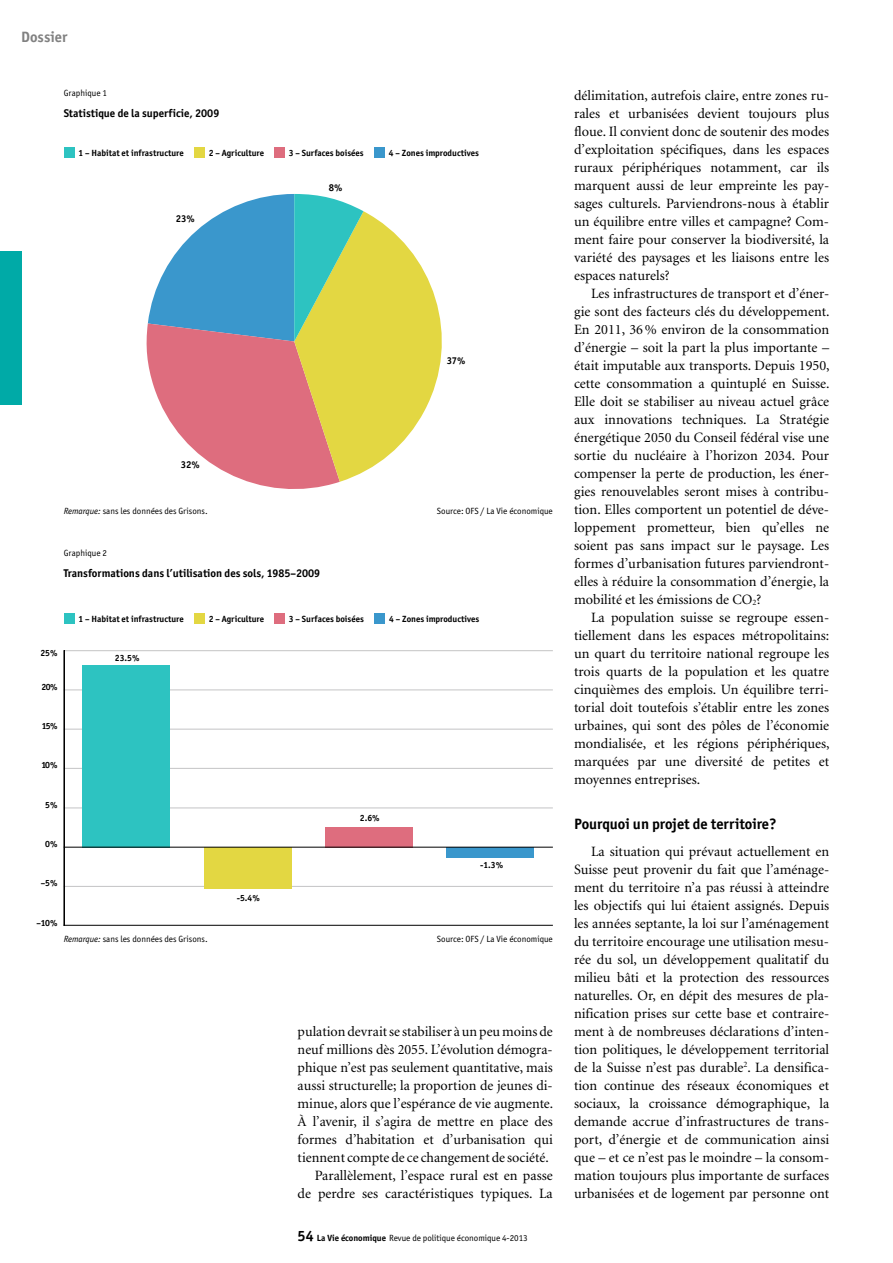
<style>
.page{position:relative;width:893px;height:1263px;background:#fff}
.page>*{position:absolute;margin:0;border:0;box-sizing:border-box;transform-origin:0 0}
.t1{font:700 15px "Officina San ITC";color:#000}
.t2{font:700 15px "Officina San ITC";color:#818181}
.t3{font:14.25px/18px "Minion";color:#000;text-align:justify}
.t4{font:700 11.25px "Officina San ITC";color:#000}
.t5{font:700 10.05px "Officina San ITC";color:#000}
.t6{font:700 9px "Officina San ITC";color:#000}
.t7{font:9px "Officina San ITC";color:#000}
.s1{font-style:italic}
.s2{font-weight:700;font-size:15px}
.s3{font-weight:700}
</style>
<div class="page">
<div style="left:0;top:252px;width:21px;height:153px;background:#00aaa7"></div>
<svg style="left:363px;top:211px;width:79px;height:261px;fill:#e3d742"></svg>
<svg style="left:146px;top:194px;width:217px;height:295px"></svg>
<div style="left:64px;top:147px;width:11px;height:11px;background:#2dc3c1"></div>
<div style="left:194px;top:147px;width:11px;height:11px;background:#e3d742"></div>
<div style="left:274px;top:147px;width:11px;height:11px;background:#de6d7e"></div>
<div style="left:374px;top:147px;width:11px;height:11px;background:#3a97cc"></div>
<div style="left:64px;top:614px;width:11px;height:10px;background:#2dc3c1"></div>
<div style="left:194px;top:614px;width:11px;height:10px;background:#e3d742"></div>
<div style="left:274px;top:614px;width:11px;height:10px;background:#de6d7e"></div>
<div style="left:375px;top:614px;width:10px;height:10px;background:#3a97cc"></div>
<hr style="left:64px;top:886px;width:488px;height:1px;background:#c4c4c5">
<hr style="left:64px;top:807px;width:488px;height:1px;background:#c4c4c5">
<hr style="left:64px;top:768px;width:488px;height:1px;background:#c4c4c5">
<hr style="left:64px;top:729px;width:488px;height:1px;background:#c4c4c5">
<hr style="left:64px;top:689px;width:488px;height:1px;background:#c4c4c5">
<hr style="left:64px;top:650px;width:488px;height:1px;background:#c4c4c5">
<hr style="left:64px;top:651px;width:1px;height:274px;background:#000">
<hr style="left:64px;top:925px;width:488px;height:1px;background:#000">
<div style="left:83px;top:665px;width:87px;height:182px;background:#2dc3c1"></div>
<div style="left:204px;top:847px;width:87px;height:42px;background:#e3d742"></div>
<div style="left:325px;top:827px;width:88px;height:20px;background:#de6d7e"></div>
<div style="left:447px;top:847px;width:87px;height:10px;background:#3a97cc"></div>
<hr style="left:64px;top:847px;width:488px;height:1px;background:#000">
<p class="t2" style="left:21px;top:27px;width:48px">Dossier</p>
<p class="t7" style="left:64px;top:87px;width:45px">Graphique 1</p>
<p class="t4" style="left:64px;top:106px;width:157px">Statistique de la superficie, 2009</p>
<p class="t6" style="left:78px;top:147px;width:107px">1 – Habitat et infrastructure</p>
<p class="t5" style="left:176px;top:212px;width:21px">23%</p>
<p class="t6" style="left:209px;top:147px;width:57px">2 – Agriculture</p>
<p class="t6" style="left:289px;top:147px;width:77px">3 – Surfaces boisées</p>
<p class="t6" style="left:389px;top:147px;width:92px">4 – Zones improductives</p>
<p class="t5" style="left:329px;top:181px;width:15px">8%</p>
<p class="t5" style="left:181px;top:458px;width:21px">32%</p>
<p class="t5" style="left:447px;top:354px;width:20px">37%</p>
<p class="t7" style="left:64px;top:505px;width:146px"><span class="s1">Remarque:</span> sans les données des Grisons.</p>
<p class="t7" style="left:437px;top:505px;width:117px">Source: OFS / La Vie économique</p>
<p class="t7" style="left:64px;top:548px;width:45px">Graphique 2</p>
<p class="t4" style="left:64px;top:566px;width:258px">Transformations dans l’utilisation des sols, 1985–2009</p>
<p class="t6" style="left:40px;top:648px;width:19px">25%</p>
<p class="t6" style="left:42px;top:681px;width:18px">20%</p>
<p class="t6" style="left:42px;top:720px;width:17px">15%</p>
<p class="t6" style="left:41px;top:759px;width:18px">10%</p>
<p class="t6" style="left:45px;top:799px;width:14px">5%</p>
<p class="t6" style="left:45px;top:838px;width:14px">0%</p>
<p class="t6" style="left:41px;top:877px;width:18px">–5%</p>
<p class="t6" style="left:36px;top:917px;width:23px">–10%</p>
<p class="t6" style="left:78px;top:613px;width:107px">1 – Habitat et infrastructure</p>
<p class="t6" style="left:209px;top:613px;width:57px">2 – Agriculture</p>
<p class="t6" style="left:289px;top:613px;width:77px">3 – Surfaces boisées</p>
<p class="t6" style="left:389px;top:613px;width:92px">4 – Zones improductives</p>
<p class="t6" style="left:115px;top:652px;width:26px">23.5%</p>
<p class="t6" style="left:237px;top:892px;width:25px">-5.4%</p>
<p class="t6" style="left:360px;top:812px;width:21px">2.6%</p>
<p class="t6" style="left:480px;top:859px;width:24px">-1.3%</p>
<p class="t7" style="left:64px;top:933px;width:146px"><span class="s1">Remarque:</span> sans les données des Grisons.</p>
<p class="t7" style="left:437px;top:933px;width:117px">Source: OFS / La Vie économique</p>
<p class="t3" style="left:298px;top:1022px;width:257px">pulation devrait se stabiliser à un peu moins de</p>
<p class="t3" style="left:298px;top:1040px;width:257px">neuf millions dès 2055. L’évolution démogra-</p>
<p class="t3" style="left:298px;top:1058px;width:257px">phique n’est pas seulement quantitative, mais</p>
<p class="t3" style="left:298px;top:1076px;width:257px">aussi structurelle; la proportion de jeunes di-</p>
<p class="t3" style="left:298px;top:1094px;width:257px">minue, alors que l’espérance de vie augmente.</p>
<p class="t3" style="left:298px;top:1112px;width:257px">À l’avenir, il s’agira de mettre en place des</p>
<p class="t3" style="left:298px;top:1130px;width:257px">formes d’habitation et d’urbanisation qui</p>
<p class="t3" style="left:298px;top:1148px;width:253px">tiennent compte de ce changement de société.</p>
<p class="t3" style="left:315px;top:1166px;width:240px">Parallèlement, l’espace rural est en passe</p>
<p class="t3" style="left:298px;top:1184px;width:257px">de perdre ses caractéristiques typiques. La</p>
<p class="t7" style="left:298px;top:1232px;width:231px"><span class="s2">54</span> <span class="s3">La Vie économique</span> Revue de politique économique 4-2013</p>
<p class="t3" style="left:574px;top:86px;width:257px">délimitation, autrefois claire, entre zones ru&shy;rales et urbanisées devient toujours plus floue. Il convient donc de soutenir des modes d’exploitation spécifiques, dans les espaces ruraux périphériques notamment, car ils marquent aussi de leur empreinte les pay&shy;sages culturels. Parviendrons-nous à établir un équilibre entre villes et campagne? Com&shy;ment faire pour conserver la biodiversité, la variété des paysages et les liaisons entre les espaces naturels?</p>
<p class="t3" style="left:574px;top:284px;width:257px;text-indent:17px">Les infrastructures de transport et d’éner&shy;gie sont des facteurs clés du développement.<br>En 2011, 36% environ de la consommation d’énergie – soit la part la plus importante – était imputable aux transports. Depuis 1950, cette consommation a quintuplé en Suisse.<br>Elle doit se stabiliser au niveau actuel grâce aux innovations techniques. La Stratégie énergétique 2050 du Conseil fédéral vise une sortie du nucléaire à l’horizon 2034. Pour compenser la perte de production, les éner&shy;gies renouvelables seront mises à contribu&shy;tion. Elles comportent un potentiel de déve&shy;loppement prometteur, bien qu’elles ne soient pas sans impact sur le paysage. Les formes d’urbanisation futures parviendront&shy;elles à réduire la consommation d’énergie, la mobilité et les émissions de CO<sub>2</sub>?</p>
<p class="t3" style="left:574px;top:608px;width:257px;text-indent:17px">La population suisse se regroupe essen&shy;tiellement dans les espaces métropolitains: un quart du territoire national regroupe les trois quarts de la population et les quatre cinquièmes des emplois. Un équilibre terri&shy;torial doit toutefois s’établir entre les zones urbaines, qui sont des pôles de l’économie mondialisée, et les régions périphériques, marquées par une diversité de petites et moyennes entreprises.</p>
<p class="t1" style="left:574px;top:814px;width:204px">Pourquoi un projet de territoire?</p>
<p class="t3" style="left:574px;top:842px;width:257px;text-indent:17px">La situation qui prévaut actuellement en Suisse peut provenir du fait que l’aménage&shy;ment du territoire n’a pas réussi à atteindre les objectifs qui lui étaient assignés. Depuis les années septante, la loi sur l’aménagement du territoire encourage une utilisation mesu&shy;rée du sol, un développement qualitatif du milieu bâti et la protection des ressources naturelles. Or, en dépit des mesures de pla&shy;nification prises sur cette base et contraire&shy;ment à de nombreuses déclarations d’inten&shy;tion politiques, le développement territorial de la Suisse n’est pas durable<sup>2</sup>. La densifica&shy;tion continue des réseaux économiques et sociaux, la croissance démographique, la demande accrue d’infrastructures de trans&shy;port, d’énergie et de communication ainsi que – et ce n’est pas le moindre – la consom&shy;mation toujours plus importante de surfaces urbanisées et de logement par personne ont</p>
</div>
